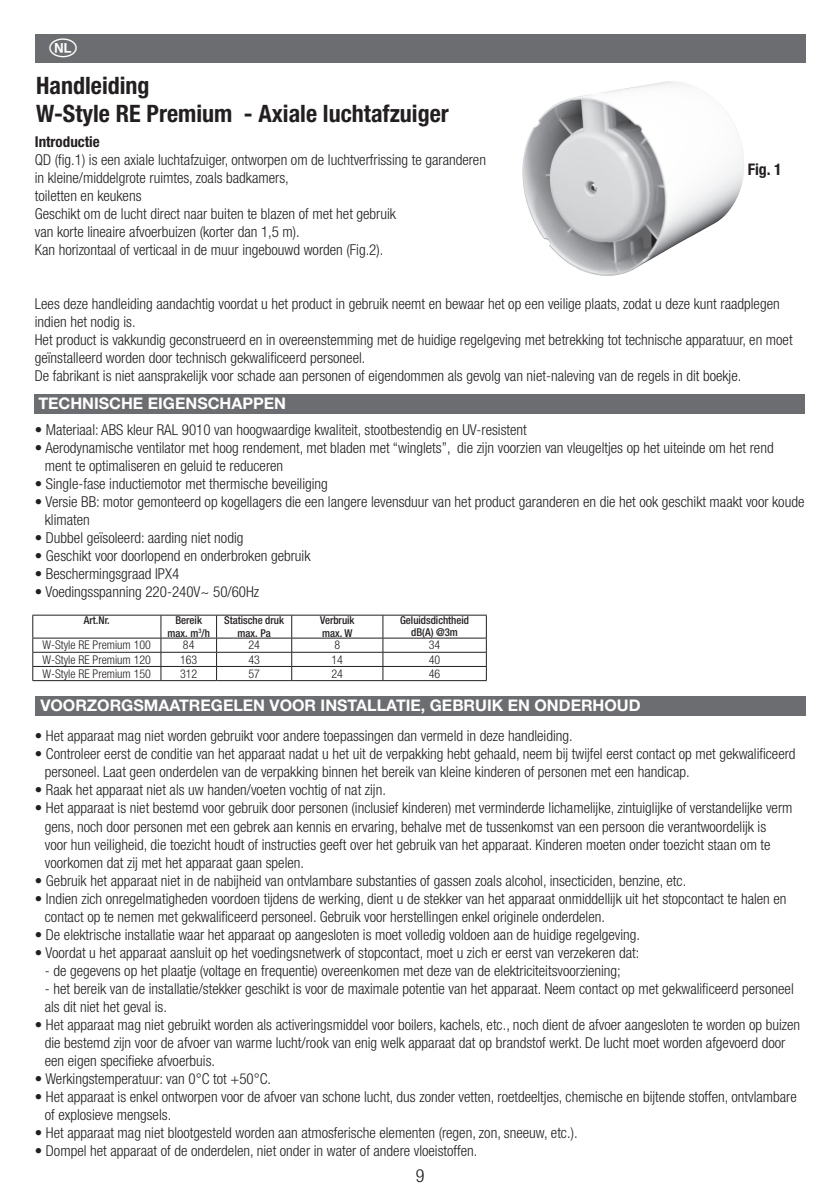
<style>
.page{position:relative;width:840px;height:1191px;background:#fff}
.page>*{position:absolute;margin:0;border:0;box-sizing:border-box;transform-origin:0 0}
.t1{font:700 condensed 24px/28px "Helvetica Neue LT Std";color:#231f20}
.t2{font:300 condensed 18px "Helvetica Neue LT Std";color:#231f20}
.t3{font:700 16px "Helvetica Neue LT Std";color:#fff}
.t4{font:700 condensed 16px "Helvetica Neue LT Std";color:#231f20}
.Titoli_descrizione{font:300 condensed 15px/18px "Helvetica Neue LT Std";color:#231f20}
.Titoli_descrizione-2{font:700 condensed 15px "Helvetica Neue LT Std";color:#231f20}
.t5{font:300 condensed 12px "Helvetica Neue LT Std";color:#231f20}
.t6{font:500 condensed 10.8px/13px "Helvetica Neue LT Std";color:#231f20;text-align:center}
</style>
<div class="page">
<div style="left:36px;top:34px;width:769px;height:28px;background:#6c6d70"></div>
<div style="left:34px;top:394px;width:770px;height:20px;background:#6c6d70"></div>
<div style="left:36px;top:696px;width:769px;height:20px;background:#6c6d70"></div>
<hr style="left:32px;top:615px;width:129px;height:1px;background:#231f20">
<hr style="left:161px;top:615px;width:55px;height:1px;background:#231f20">
<hr style="left:216px;top:615px;width:75px;height:1px;background:#231f20">
<hr style="left:291px;top:615px;width:91px;height:1px;background:#231f20">
<hr style="left:382px;top:615px;width:104px;height:1px;background:#231f20">
<hr style="left:32px;top:638px;width:129px;height:1px;background:#231f20">
<hr style="left:161px;top:638px;width:55px;height:1px;background:#231f20">
<hr style="left:216px;top:638px;width:75px;height:1px;background:#231f20">
<hr style="left:291px;top:638px;width:91px;height:1px;background:#231f20">
<hr style="left:382px;top:638px;width:104px;height:1px;background:#231f20">
<hr style="left:32px;top:652px;width:129px;height:1px;background:#231f20">
<hr style="left:161px;top:652px;width:55px;height:1px;background:#231f20">
<hr style="left:216px;top:652px;width:75px;height:1px;background:#231f20">
<hr style="left:291px;top:652px;width:91px;height:1px;background:#231f20">
<hr style="left:382px;top:652px;width:104px;height:1px;background:#231f20">
<hr style="left:32px;top:666px;width:129px;height:1px;background:#231f20">
<svg style="left:32px;top:615px;width:1px;height:65px"></svg>
<hr style="left:161px;top:666px;width:55px;height:1px;background:#231f20">
<svg style="left:160px;top:615px;width:1px;height:65px"></svg>
<hr style="left:216px;top:666px;width:75px;height:1px;background:#231f20">
<svg style="left:216px;top:615px;width:1px;height:65px"></svg>
<hr style="left:291px;top:666px;width:91px;height:1px;background:#231f20">
<svg style="left:291px;top:615px;width:1px;height:65px"></svg>
<hr style="left:382px;top:666px;width:104px;height:1px;background:#231f20">
<svg style="left:382px;top:615px;width:1px;height:65px"></svg>
<svg style="left:485px;top:615px;width:1px;height:65px"></svg>
<hr style="left:32px;top:680px;width:129px;height:1px;background:#231f20">
<hr style="left:161px;top:680px;width:55px;height:1px;background:#231f20">
<hr style="left:216px;top:680px;width:75px;height:1px;background:#231f20">
<hr style="left:291px;top:680px;width:91px;height:1px;background:#231f20">
<hr style="left:382px;top:680px;width:104px;height:1px;background:#231f20">
<img style="left:522px;top:81px;width:222px;height:194px">
<p class="t1" style="left:36px;top:71px;width:414px">Handleiding<br>W-Style RE Premium - Axiale luchtafzuiger</p>
<p class="Titoli_descrizione-2" style="left:35px;top:133px;width:66px">Introductie</p>
<p class="Titoli_descrizione" style="left:35px;top:151px;width:452px">QD (fig.1) is een axiale luchtafzuiger, ontworpen om de luchtverfrissing te garanderen in kleine/middelgrote ruimtes, zoals badkamers,<br>toiletten en keukens<br>Geschikt om de lucht direct naar buiten te blazen of met het gebruik<br>van korte lineaire afvoerbuizen (korter dan 1,5 m).<br>Kan horizontaal of verticaal in de muur ingebouwd worden (Fig.2).</p>
<p class="t4" style="left:747px;top:159px;width:36px">Fig. 1</p>
<p class="Titoli_descrizione" style="left:35px;top:295px;width:758px">Lees deze handleiding aandachtig voordat u het product in gebruik neemt en bewaar het op een veilige plaats, zodat u deze kunt raadplegen indien het nodig is.<br>Het product is vakkundig geconstrueerd en in overeenstemming met de huidige regelgeving met betrekking tot technische apparatuur, en moet geïnstalleerd worden door technisch gekwalificeerd personeel.<br>De fabrikant is niet aansprakelijk voor schade aan personen of eigendommen als gevolg van niet-naleving van de regels in dit boekje.</p>
<p class="t3" style="left:38px;top:393px;width:249px">TECHNISCHE EIGENSCHAPPEN</p>
<p class="Titoli_descrizione" style="left:35px;top:421px;width:493px">• Materiaal: ABS kleur RAL 9010 van hoogwaardige kwaliteit, stootbestendig en UV-resistent</p>
<p class="Titoli_descrizione" style="left:35px;top:439px;width:740px">• Aerodynamische ventilator met hoog rendement, met bladen met “winglets”, die zijn voorzien van vleugeltjes op het uiteinde om het rend</p>
<p class="Titoli_descrizione" style="left:45px;top:457px;width:240px">ment te optimaliseren en geluid te reduceren</p>
<p class="Titoli_descrizione" style="left:35px;top:475px;width:294px">• Single-fase inductiemotor met thermische beveiliging</p>
<p class="Titoli_descrizione" style="left:45px;top:493px;width:760px;text-indent:-10px">• Versie BB: motor gemonteerd op kogellagers die een langere levensduur van het product garanderen en die het ook geschikt maakt voor koude klimaten</p>
<p class="Titoli_descrizione" style="left:35px;top:529px;width:210px">• Dubbel geïsoleerd: aarding niet nodig</p>
<p class="Titoli_descrizione" style="left:35px;top:547px;width:277px">• Geschikt voor doorlopend en onderbroken gebruik</p>
<p class="Titoli_descrizione" style="left:35px;top:565px;width:146px">• Beschermingsgraad IPX4</p>
<p class="Titoli_descrizione" style="left:35px;top:583px;width:226px">• Voedingsspanning 220-240V~ 50/60Hz</p>
<p class="t6" style="left:84px;top:613px;width:27px">Art.Nr.</p>
<p class="t6" style="left:167px;top:613px;width:44px">Bereik max. m<sup>3</sup>/h</p>
<p class="t6" style="left:224px;top:613px;width:61px">Statische druk max. Pa</p>
<p class="t6" style="left:320px;top:613px;width:36px;text-align:left">Verbruik max. W</p>
<p class="t6" style="left:400px;top:614px;width:70px;line-height:12px">Geluidsdichtheid dB(A) @3m</p>
<p class="t5" style="left:43px;top:638px;width:110px">W-Style RE Premium 100</p>
<p class="t5" style="left:183px;top:638px;width:13px">84</p>
<p class="t5" style="left:248px;top:638px;width:13px">24</p>
<p class="t5" style="left:334px;top:638px;width:7px">8</p>
<p class="t5" style="left:428px;top:638px;width:13px">34</p>
<p class="t5" style="left:43px;top:652px;width:110px">W-Style RE Premium 120</p>
<p class="t5" style="left:180px;top:652px;width:19px">163</p>
<p class="t5" style="left:248px;top:652px;width:13px">43</p>
<p class="t5" style="left:331px;top:652px;width:13px">14</p>
<p class="t5" style="left:428px;top:652px;width:13px">40</p>
<p class="t5" style="left:43px;top:666px;width:110px">W-Style RE Premium 150</p>
<p class="t5" style="left:180px;top:666px;width:19px">312</p>
<p class="t5" style="left:248px;top:666px;width:13px">57</p>
<p class="t5" style="left:331px;top:666px;width:13px">24</p>
<p class="t5" style="left:428px;top:666px;width:13px">46</p>
<p class="t3" style="left:40px;top:695px;width:601px">VOORZORGSMAATREGELEN VOOR INSTALLATIE, GEBRUIK EN ONDERHOUD</p>
<p class="Titoli_descrizione" style="left:35px;top:727px;width:539px">• Het apparaat mag niet worden gebruikt voor andere toepassingen dan vermeld in deze handleiding.</p>
<p class="Titoli_descrizione" style="left:35px;top:745px;width:761px">• Controleer eerst de conditie van het apparaat nadat u het uit de verpakking hebt gehaald, neem bij twijfel eerst contact op met gekwalificeerd</p>
<p class="Titoli_descrizione" style="left:45px;top:763px;width:646px">personeel. Laat geen onderdelen van de verpakking binnen het bereik van kleine kinderen of personen met een handicap.</p>
<p class="Titoli_descrizione" style="left:35px;top:781px;width:352px">• Raak het apparaat niet als uw handen/voeten vochtig of nat zijn.</p>
<p class="Titoli_descrizione" style="left:35px;top:799px;width:758px">• Het apparaat is niet bestemd voor gebruik door personen (inclusief kinderen) met verminderde lichamelijke, zintuiglijke of verstandelijke verm</p>
<p class="Titoli_descrizione" style="left:45px;top:817px;width:726px">gens, noch door personen met een gebrek aan kennis en ervaring, behalve met de tussenkomst van een persoon die verantwoordelijk is voor hun veiligheid, die toezicht houdt of instructies geeft over het gebruik van het apparaat. Kinderen moeten onder toezicht staan om te voorkomen dat zij met het apparaat gaan spelen.</p>
<p class="Titoli_descrizione" style="left:35px;top:871px;width:652px">• Gebruik het apparaat niet in de nabijheid van ontvlambare substanties of gassen zoals alcohol, insecticiden, benzine, etc.</p>
<p class="Titoli_descrizione" style="left:35px;top:889px;width:752px">• Indien zich onregelmatigheden voordoen tijdens de werking, dient u de stekker van het apparaat onmiddellijk uit het stopcontact te halen en</p>
<p class="Titoli_descrizione" style="left:45px;top:907px;width:561px">contact op te nemen met gekwalificeerd personeel. Gebruik voor herstellingen enkel originele onderdelen.</p>
<p class="Titoli_descrizione" style="left:35px;top:925px;width:606px">• De elektrische installatie waar het apparaat op aangesloten is moet volledig voldoen aan de huidige regelgeving.</p>
<p class="Titoli_descrizione" style="left:35px;top:943px;width:605px">• Voordat u het apparaat aansluit op het voedingsnetwerk of stopcontact, moet u zich er eerst van verzekeren dat:</p>
<p class="Titoli_descrizione" style="left:45px;top:961px;width:577px">- de gegevens op het plaatje (voltage en frequentie) overeenkomen met deze van de elektriciteitsvoorziening;</p>
<p class="Titoli_descrizione" style="left:45px;top:979px;width:750px">- het bereik van de installatie/stekker geschikt is voor de maximale potentie van het apparaat. Neem contact op met gekwalificeerd personeel als dit niet het geval is.</p>
<p class="Titoli_descrizione" style="left:45px;top:1015px;width:756px;text-indent:-10px">• Het apparaat mag niet gebruikt worden als activeringsmiddel voor boilers, kachels, etc., noch dient de afvoer aangesloten te worden op buizen die bestemd zijn voor de afvoer van warme lucht/rook van enig welk apparaat dat op brandstof werkt. De lucht moet worden afgevoerd door een eigen specifieke afvoerbuis.</p>
<p class="Titoli_descrizione" style="left:35px;top:1069px;width:238px">• Werkingstemperatuur: van 0°C tot +50°C.</p>
<p class="Titoli_descrizione" style="left:45px;top:1087px;width:753px;text-indent:-10px">• Het apparaat is enkel ontworpen voor de afvoer van schone lucht, dus zonder vetten, roetdeeltjes, chemische en bijtende stoffen, ontvlambare of explosieve mengsels.</p>
<p class="Titoli_descrizione" style="left:35px;top:1123px;width:544px">• Het apparaat mag niet blootgesteld worden aan atmosferische elementen (regen, zon, sneeuw, etc.).</p>
<p class="Titoli_descrizione" style="left:35px;top:1141px;width:444px">• Dompel het apparaat of de onderdelen, niet onder in water of andere vloeistoffen.</p>
<p class="t2" style="left:415px;top:1165px;width:10px">9</p>
</div>
